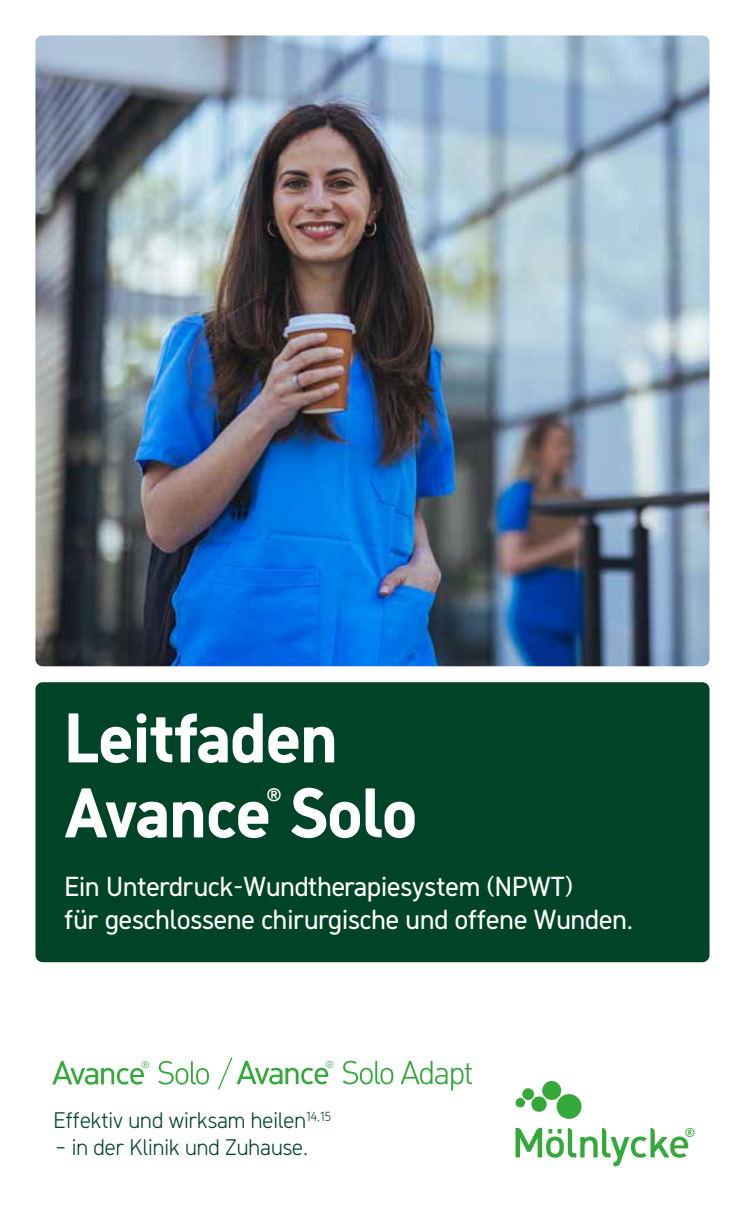
<style>
.page{position:relative;width:745px;height:1205px;background:#fff}
.page>*{position:absolute;margin:0;border:0;box-sizing:border-box;transform-origin:0 0}
.t1{font:700 70px/75px "Molnlycke Sans";color:#fff}
.t2{font:27.5px/33px "Molnlycke Sans";color:#fff}
.t3{font:300 22.5px "Molnlycke Sans";color:#004428}
</style>
<div class="page">
<img style="left:35px;top:35px;width:674px;height:631px">
<div style="left:35px;top:682px;width:674px;height:280px;background:#004428;border-radius:7px"></div>
<svg style="left:515px;top:1081px;width:179px;height:85px"></svg>
<svg style="left:342px;top:1060px;width:51px;height:24px"></svg>
<svg style="left:400px;top:1061px;width:71px;height:29px"></svg>
<svg style="left:52px;top:1061px;width:97px;height:23px"></svg>
<svg style="left:158px;top:1061px;width:51px;height:23px"></svg>
<svg style="left:218px;top:1057px;width:115px;height:33px"></svg>
<h1 class="t1" style="left:64px;top:699px;width:353px">Leitfaden<br>Avance<sup>®</sup> Solo</h1>
<p class="t2" style="left:64px;top:869px;width:570px">Ein Unterdruck-Wundtherapiesystem (NPWT)<br>für geschlossene chirurgische und offene Wunden.</p>
<p class="t3" style="left:54px;top:1108px;width:279px">Effektiv und wirksam heilen<sup>14,15</sup></p>
<p class="t3" style="left:55px;top:1135px;width:254px">– in der Klinik und Zuhause.</p>
</div>
